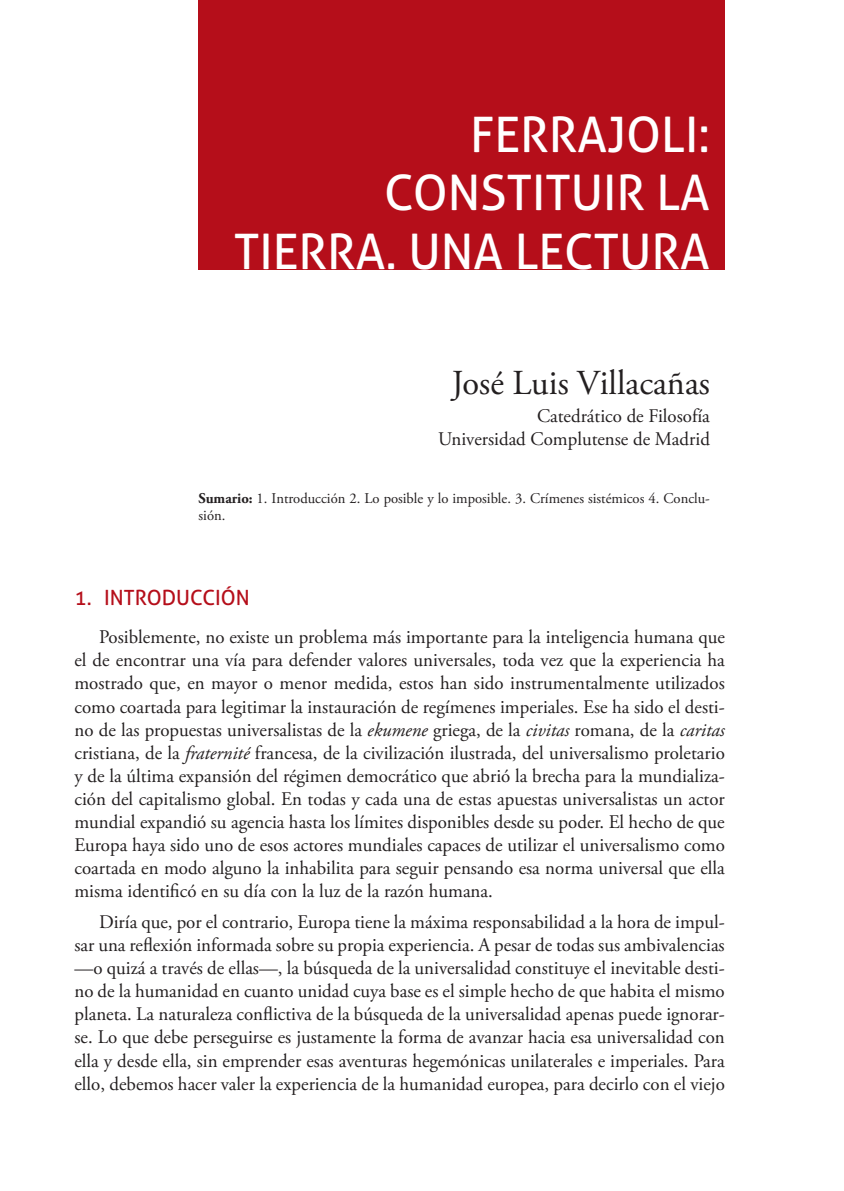
<style>
.page{position:relative;width:844px;height:1191px;background:#fff}
.page>*{position:absolute;margin:0;border:0;box-sizing:border-box;transform-origin:0 0}
.Titular{font:49px/58.8px "Aller";color:#fff;text-align:right}
.Autor{font:35px "Adobe Garamond Pro";color:#231f20}
.Punto_1{font:21px "Aller";color:#b50e1a}
.Texto{font:19.25px/23.1px "Adobe Garamond Pro";color:#231f20;text-align:justify}
.Cargo{font:19.25px "Adobe Garamond Pro";color:#231f20}
.Sumario{font:14.88px/17.8px "Adobe Garamond Pro";color:#231f20}
.s1{font-weight:700}
.s2{font-style:italic}
</style>
<div class="page">
<hr style="left:0;top:0;width:1px;height:1191px;background:#b50e1a">
<div style="left:198px;top:0;width:526px;height:269px;background:#b50e1a"></div>
<p class="Titular" style="left:234px;top:105px;width:477px">FERRAJOLI:<br>CONSTITUIR LA<br>TIERRA. UNA LECTURA</p>
<p class="Autor" style="left:451px;top:362px;width:259px">José Luis Villacañas</p>
<p class="Cargo" style="left:537px;top:404px;width:174px">Catedrático de Filosofía</p>
<p class="Cargo" style="left:438px;top:427px;width:273px">Universidad Complutense de Madrid</p>
<p class="Sumario" style="left:198px;top:489px;width:512px"><span class="s1">Sumario:</span> 1. Introducción 2. Lo posible y lo imposible. 3. Crímenes sistémicos 4. Conclu&shy;sión.</p>
<p class="Punto_1" style="left:74px;top:585px;width:177px">1. INTRODUCCIÓN</p>
<p class="Texto" style="left:74px;top:626px;width:651px;text-indent:25px">Posiblemente, no existe un problema más importante para la inteligencia humana que el de encontrar una vía para defender valores universales, toda vez que la experiencia ha mostrado que, en mayor o menor medida, estos han sido instrumentalmente utilizados como coartada para legitimar la instauración de regímenes imperiales. Ese ha sido el desti&shy;no de las propuestas universalistas de la <span class="s2">ekumene</span> griega, de la <span class="s2">civitas</span> romana, de la <span class="s2">caritas </span>cristiana, de la <span class="s2">fraternité</span> francesa, de la civilización ilustrada, del universalismo proletario y de la última expansión del régimen democrático que abrió la brecha para la mundializa&shy;ción del capitalismo global. En todas y cada una de estas apuestas universalistas un actor mundial expandió su agencia hasta los límites disponibles desde su poder. El hecho de que Europa haya sido uno de esos actores mundiales capaces de utilizar el universalismo como coartada en modo alguno la inhabilita para seguir pensando esa norma universal que ella misma identificó en su día con la luz de la razón humana.</p>
<p class="Texto" style="left:74px;top:911px;width:651px;text-indent:25px">Diría que, por el contrario, Europa tiene la máxima responsabilidad a la hora de impul&shy;sar una reflexión informada sobre su propia experiencia. A pesar de todas sus ambivalencias —o quizá a través de ellas—, la búsqueda de la universalidad constituye el inevitable desti&shy;no de la humanidad en cuanto unidad cuya base es el simple hecho de que habita el mismo planeta. La naturaleza conflictiva de la búsqueda de la universalidad apenas puede ignorar&shy;se. Lo que debe perseguirse es justamente la forma de avanzar hacia esa universalidad con ella y desde ella, sin emprender esas aventuras hegemónicas unilaterales e imperiales. Para ello, debemos hacer valer la experiencia de la humanidad europea, para decirlo con el viejo</p>
</div>
